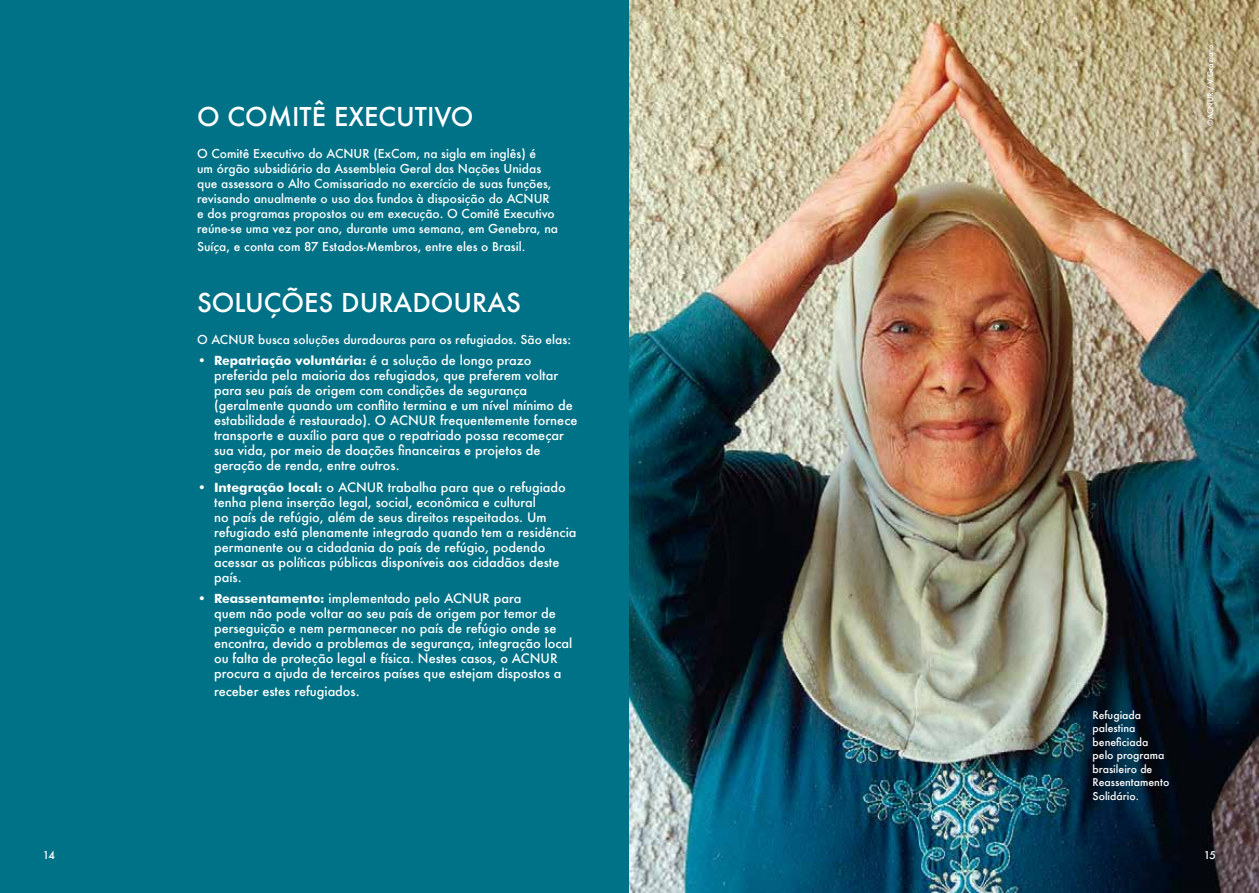
<style>
.page{position:relative;width:1259px;height:893px;background:#fff}
.page>*{position:absolute;margin:0;border:0;box-sizing:border-box;transform-origin:0 0}
.t1{font:500 25.35px "Futura";color:#fff}
.t2{font:500 12.75px/15px "Futura";color:#fff}
.t3{font:500 12px/15px "Futura";color:#fff}
.t4{font:500 10.5px/13.5px "Futura";color:#fff}
.t5{font:500 7.5px "Futura";color:#fff}
.s1{font-family:"Futura BT";font-weight:700}
</style>
<div class="page">
<div style="left:0;top:0;width:646px;height:893px;background:#007287"></div>
<img style="left:629px;top:0;width:630px;height:893px">
<h1 class="t1" style="left:197px;top:99px;width:278px">O COMITÊ EXECUTIVO</h1>
<p class="t3" style="left:197px;top:146px;width:362px">O Comitê Executivo do ACNUR (ExCom, na sigla em inglês) é<br>um órgão subsidiário da Assembleia Geral das Nações Unidas que assessora o Alto Comissariado no exercício de suas funções, revisando anualmente o uso dos fundos à disposição do ACNUR e dos programas propostos ou em execução. O Comitê Executivo reúne-se uma vez por ano, durante uma semana, em Genebra, na</p>
<p class="t3" style="left:197px;top:239px;width:330px">Suíça, e conta com 87 Estados-Membros, entre eles o Brasil.</p>
<h1 class="t1" style="left:197px;top:285px;width:325px">SOLUÇÕES DURADOURAS</h1>
<p class="t3" style="left:197px;top:332px;width:375px">O ACNUR busca soluções duradouras para os refugiados. São elas:</p>
<p class="t2" style="left:214px;top:353px;width:365px;text-indent:-17px">• <span class="s1">Repatriação voluntária:</span> é a solução de longo prazo preferida pela maioria dos refugiados, que preferem voltar para seu país de origem com condições de segurança (geralmente quando um conflito termina e um nível mínimo de estabilidade é restaurado). O ACNUR frequentemente fornece transporte e auxílio para que o repatriado possa recomeçar sua vida, por meio de doações financeiras e projetos de geração de renda, entre outros.</p>
<p class="t2" style="left:214px;top:479px;width:364px;text-indent:-17px">• <span class="s1">Integração local:</span> o ACNUR trabalha para que o refugiado tenha plena inserção legal, social, econômica e cultural<br>no país de refúgio, além de seus direitos respeitados. Um refugiado está plenamente integrado quando tem a residência permanente ou a cidadania do país de refúgio, podendo acessar as políticas públicas disponíveis aos cidadãos deste país.</p>
<p class="t2" style="left:214px;top:590px;width:360px;text-indent:-17px">• <span class="s1">Reassentamento:</span> implementado pelo ACNUR para<br>quem não pode voltar ao seu país de origem por temor de perseguição e nem permanecer no país de refúgio onde se encontra, devido a problemas de segurança, integração local ou falta de proteção legal e física. Nestes casos, o ACNUR procura a ajuda de terceiros países que estejam dispostos a</p>
<p class="t2" style="left:214px;top:683px;width:147px">receber estes refugiados.</p>
<p class="t5" style="left:1205px;top:126px;width:83px;rotate:-90deg">©ACNUR / V.Graziano</p>
<p class="t4" style="left:1092px;top:708px;width:78px">Refugiada palestina beneficiada pelo programa brasileiro de<br>Reassentamento<br>Solidário.</p>
<p class="t4" style="left:43px;top:848px;width:14px">14</p>
<p class="t4" style="left:1204px;top:848px;width:14px">15</p>
</div>
